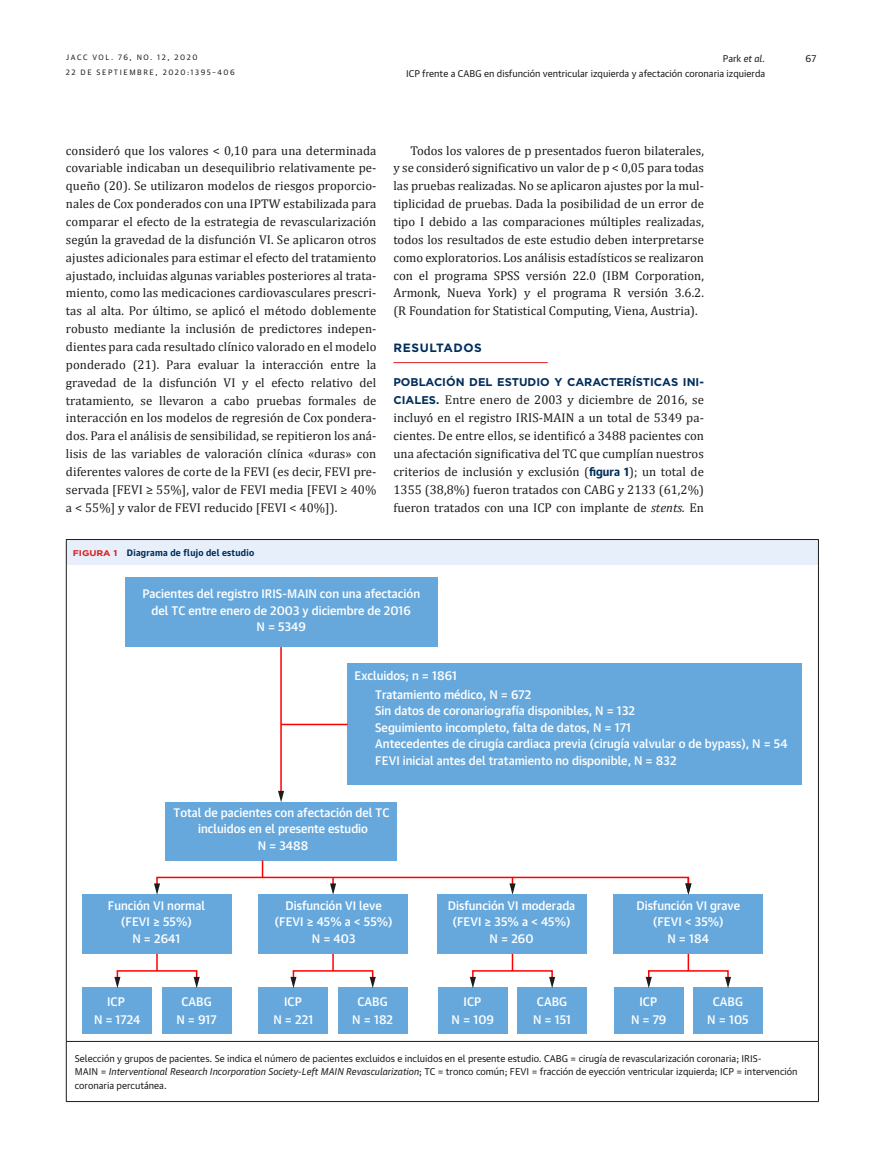
<style>
.page{position:relative;width:872px;height:1170px;background:#fff}
.page>*{position:absolute;margin:0;border:0;box-sizing:border-box;transform-origin:0 0}
.t1{font:12.75px/17.9px "Cambria";letter-spacing:.005em;color:#1c1c1b;text-align:justify}
.t2{font:500 12px/16.5px "Guardian Text Sans";color:#fff;text-align:center}
.t3{font:700 12px "Gotham";letter-spacing:.05em;color:#002d5a}
.t4{font:700 11.25px "Gotham";color:#002d5a}
.t5{font:9.45px/13.5px "Guardian Text Sans";color:#1c1c1b}
.t6{font:italic 9.45px "Guardian Text Sans";color:#1c1c1b}
.t7{font:700 9px "Guardian Text Sans";letter-spacing:.03em;color:#002d5a}
.t8{font:7.5px "Guardian Text Sans";letter-spacing:.205em;color:#1c1c1b}
.s1{font-style:normal}
.s2{font-family:"Gotham";font-weight:700;font-size:11.25px;color:#002d5a}
.s3{font-family:"Guardian Text Sans";font-weight:700;font-size:11.55px;color:#002d5a}
.s4{font-style:italic}
.s5{font-family:"Gotham";font-size:8.25px;color:#db1d20}
</style>
<div class="page">
<hr style="left:393px;top:362px;width:154px;height:1px;background:#db1d20">
<div style="left:66px;top:539px;width:752px;height:26px;background:#e7effa"></div>
<hr style="left:66px;top:565px;width:1px;height:475px;background:#1c1c1b">
<hr style="left:818px;top:565px;width:1px;height:475px;background:#1c1c1b">
<hr style="left:66px;top:1040px;width:753px;height:1px;background:#1c1c1b">
<hr style="left:66px;top:1041px;width:1px;height:60px;background:#1c1c1b">
<hr style="left:818px;top:1041px;width:1px;height:60px;background:#1c1c1b">
<hr style="left:66px;top:1101px;width:753px;height:1px;background:#1c1c1b">
<svg style="left:66px;top:540px;width:1px;height:25px"></svg>
<hr style="left:66px;top:539px;width:753px;height:1px;background:#1c1c1b">
<svg style="left:818px;top:540px;width:1px;height:25px"></svg>
<div style="left:125px;top:577px;width:312px;height:70px;background:#66a8dc"></div>
<div style="left:347px;top:663px;width:455px;height:122px;background:#66a8dc"></div>
<div style="left:165px;top:801px;width:232px;height:59px;background:#66a8dc"></div>
<hr style="left:280px;top:647px;width:2px;height:146px;background:#f00">
<svg style="left:278px;top:790px;width:6px;height:12px"></svg>
<hr style="left:281px;top:723px;width:66px;height:2px;background:#f00">
<svg style="left:262px;top:860px;width:1px;height:16px"></svg>
<svg style="left:330px;top:879px;width:6px;height:15px"></svg>
<svg style="left:510px;top:879px;width:5px;height:15px"></svg>
<div style="left:82px;top:894px;width:150px;height:59px;background:#66a8dc"></div>
<div style="left:258px;top:894px;width:149px;height:59px;background:#66a8dc"></div>
<div style="left:438px;top:894px;width:149px;height:59px;background:#66a8dc"></div>
<div style="left:614px;top:894px;width:149px;height:59px;background:#66a8dc"></div>
<div style="left:82px;top:987px;width:70px;height:46px;background:#66a8dc"></div>
<div style="left:162px;top:987px;width:70px;height:46px;background:#66a8dc"></div>
<div style="left:258px;top:987px;width:70px;height:46px;background:#66a8dc"></div>
<div style="left:338px;top:987px;width:69px;height:46px;background:#66a8dc"></div>
<div style="left:438px;top:987px;width:70px;height:46px;background:#66a8dc"></div>
<div style="left:517px;top:987px;width:70px;height:46px;background:#66a8dc"></div>
<div style="left:614px;top:987px;width:69px;height:46px;background:#66a8dc"></div>
<div style="left:693px;top:987px;width:70px;height:46px;background:#66a8dc"></div>
<svg style="left:114px;top:953px;width:86px;height:35px"></svg>
<svg style="left:470px;top:953px;width:85px;height:35px"></svg>
<svg style="left:645px;top:953px;width:86px;height:35px"></svg>
<svg style="left:290px;top:953px;width:86px;height:35px"></svg>
<div style="left:156px;top:876px;width:533px;height:10px;border:2px solid #f00"></div>
<svg style="left:154px;top:883px;width:6px;height:11px"></svg>
<svg style="left:685px;top:877px;width:6px;height:17px"></svg>
<p class="t8" style="left:66px;top:53px;width:133px">JACC VOL. 76, NO. 12, 2020</p>
<p class="t6" style="left:723px;top:54px;width:44px"><span class="s1">Park</span> et al.</p>
<p class="t5" style="left:805px;top:52px;width:12px">67</p>
<p class="t8" style="left:66px;top:68px;width:170px">22 DE SEPTIEMBRE, 2020:1395–406</p>
<p class="t5" style="left:406px;top:67px;width:361px">ICP frente a CABG en disfunción ventricular izquierda y afectación coronaria izquierda</p>
<p class="t1" style="left:66px;top:142px;width:312px">consideró que los valores &lt; 0,10 para una determinada covariable indicaban un desequilibrio relativamente pe&shy;queño (20). Se utilizaron modelos de riesgos proporcio&shy;nales de Cox ponderados con una IPTW estabilizada para comparar el efecto de la estrategia de revascularización según la gravedad de la disfunción VI. Se aplicaron otros ajustes adicionales para estimar el efecto del tratamiento ajustado, incluidas algunas variables posteriores al trata&shy;miento, como las medicaciones cardiovasculares prescri&shy;tas al alta. Por último, se aplicó el método doblemente robusto mediante la inclusión de predictores indepen&shy;dientes para cada resultado clínico valorado en el modelo ponderado (21). Para evaluar la interacción entre la gravedad de la disfunción VI y el efecto relativo del tratamiento, se llevaron a cabo pruebas formales de inter acción en los modelos de regresión de Cox pondera&shy;dos. Para el análisis de sensibilidad, se repitieron los aná&shy;lisis de las variables de valoración clínica «duras» con diferentes valores de corte de la FEVI (es decir, FEVI pre&shy;servada [FEVI ≥ 55%], valor de FEVI media [FEVI ≥ 40% a &lt; 55%] y valor de FEVI reducido [FEVI &lt; 40%]).</p>
<p class="t1" style="left:393px;top:142px;width:312px;text-indent:17px">Todos los valores de p presentados fueron bilaterales, y se consideró significativo un valor de p &lt; 0,05 para todas las pruebas realizadas. No se aplicaron ajustes por la mul&shy;tiplicidad de pruebas. Dada la posibilidad de un error de tipo I debido a las comparaciones múltiples realizadas, todos los resultados de este estudio deben interpretarse como exploratorios. Los análisis estadísticos se realizaron con el programa SPSS versión 22.0 (IBM Corporation, Armonk, Nueva York) y el programa R versión 3.6.2. (R Foundation for Statistical Computing, Viena, Austria).</p>
<p class="t3" style="left:393px;top:340px;width:90px">RESULTADOS</p>
<p class="t4" style="left:393px;top:376px;width:312px">POBLACIÓN DEL ESTUDIO Y CARACTERÍSTICAS INI-</p>
<p class="t1" style="left:393px;top:392px;width:312px"><span class="s2">CIALES.</span> Entre enero de 2003 y diciembre de 2016, se incluyó en el registro IRIS-MAIN a un total de 5349 pa&shy;cientes. De entre ellos, se identificó a 3488 pacientes con una afectación significativa del TC que cumplían nuestros criterios de inclusión y exclusión (<span class="s3">figura 1</span>); un total de 1355 (38,8%) fueron tratados con CABG y 2133 (61,2%) fueron tratados con una ICP con implante de <span class="s4">stents.</span> En</p>
<p class="t7" style="left:73px;top:547px;width:183px"><span class="s5">FIGURA 1</span> Diagrama de flujo del estudio</p>
<p class="t2" style="left:143px;top:586px;width:279px">Pacientes del registro IRIS-MAIN con una afectación del TC entre enero de 2003 y diciembre de 2016<br>N = 5349</p>
<p class="t2" style="left:354px;top:668px;width:104px">Excluidos; n = 1861</p>
<p class="t2" style="left:375px;top:687px;width:414px;text-align:left">Tratamiento médico, N = 672<br>Sin datos de coronariografía disponibles, N = 132<br>Seguimiento incompleto, falta de datos, N = 171<br>Antecedentes de cirugía cardiaca previa (cirugía valvular o de bypass), N = 54<br>FEVI inicial antes del tratamiento no disponible, N = 832</p>
<p class="t2" style="left:174px;top:805px;width:217px">Total de pacientes con afectación del TC incluidos en el presente estudio<br>N = 3488</p>
<p class="t2" style="left:108px;top:898px;width:99px">Función VI normal (FEVI ≥ 55%)<br>N = 2641</p>
<p class="t2" style="left:275px;top:898px;width:119px">Disfunción VI leve (FEVI ≥ 45% a &lt; 55%)<br>N = 403</p>
<p class="t2" style="left:636px;top:898px;width:105px">Disfunción VI grave (FEVI &lt; 35%)<br>N = 184</p>
<p class="t2" style="left:448px;top:898px;width:129px">Disfunción VI moderada (FEVI ≥ 35% a &lt; 45%)<br>N = 260</p>
<p class="t2" style="left:94px;top:993px;width:48px;line-height:18px">ICP<br>N = 1724</p>
<p class="t2" style="left:176px;top:993px;width:42px;line-height:18px">CABG<br>N = 917</p>
<p class="t2" style="left:273px;top:993px;width:41px;line-height:18px">ICP<br>N = 221</p>
<p class="t2" style="left:352px;top:993px;width:42px;line-height:18px">CABG<br>N = 182</p>
<p class="t2" style="left:451px;top:993px;width:44px;line-height:18px">ICP<br>N = 109</p>
<p class="t2" style="left:533px;top:993px;width:40px;line-height:18px">CABG<br>N = 151</p>
<p class="t2" style="left:631px;top:993px;width:37px;line-height:18px">ICP<br>N = 79</p>
<p class="t2" style="left:707px;top:993px;width:43px;line-height:18px">CABG<br>N = 105</p>
<p class="t5" style="left:75px;top:1051px;width:724px">Selección y grupos de pacientes. Se indica el número de pacientes excluidos e incluidos en el presente estudio. CABG = cirugía de revascularización coronaria; IRIS-<br>MAIN = <span class="s4">Interventional Research Incorporation Society-Left MAIN Revascularization</span>; TC = tronco común; FEVI = fracción de eyección ventricular izquierda; ICP = intervención coronaria percutánea.</p>
</div>
